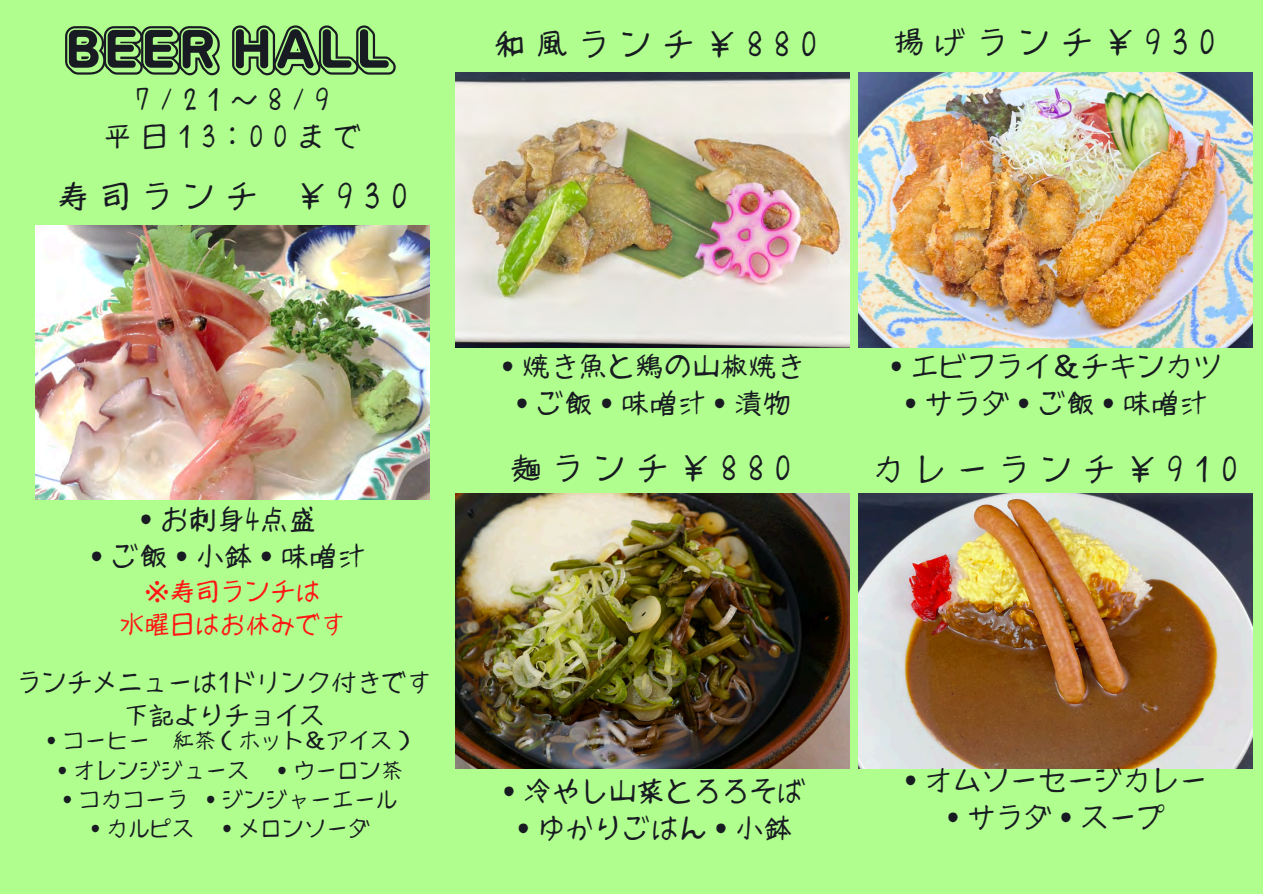
<style>
.page{position:relative;width:1263px;height:894px;background:#fff}
.page>*{position:absolute;margin:0;border:0;box-sizing:border-box;transform-origin:0 0}
.t1{font:58.5px "Mty Sousyoku Em Mr Jis W6";letter-spacing:-.085em;color:#181b21}
.t2{font:30px "mikachan o";letter-spacing:.405em;color:#181b21}
.t3{font:27px/37.2px "mikachan o";letter-spacing:.045em;color:#181b21;text-align:center}
.t4{font:26.4px/36px "mikachan o";letter-spacing:.405em;color:#181b21;text-align:center}
.t5{font:24px/32.7px "mikachan o";letter-spacing:.045em;color:#181b21;text-align:center}
.t6{font:24px/32.7px "mikachan o";letter-spacing:.045em;color:#ff1616;text-align:center}
.t7{font:21px "mikachan o";letter-spacing:.045em;color:#181b21}
</style>
<div class="page">
<div style="left:0;top:0;width:1263px;height:893px;background:#b0ff8e"></div>
<img style="left:455px;top:72px;width:394px;height:275px">
<img style="left:36px;top:225px;width:394px;height:274px">
<img style="left:858px;top:72px;width:394px;height:275px">
<img style="left:858px;top:493px;width:394px;height:275px">
<img style="left:455px;top:493px;width:394px;height:275px">
<p class="t1" style="left:63px;top:21px;width:335px">BEER HALL</p>
<p class="t4" style="left:105px;top:82px;width:258px">7/21～8/9<br>平日 13:00まで</p>
<p class="t2" style="left:58px;top:181px;width:200px">寿司ランチ</p>
<p class="t2" style="left:296px;top:181px;width:113px">￥930</p>
<h2 class="t3" style="left:84px;top:500px;width:283px">・お刺身4点盛<br>・ご飯・小鉢・味噌汁</h2>
<h2 class="t6" style="left:120px;top:575px;width:226px">※寿司ランチは<br>水曜日はお休みです</h2>
<h2 class="t5" style="left:17px;top:665px;width:415px">ランチメニューは1ドリンク付きです下記よりチョイス</h2>
<h2 class="t7" style="left:41px;top:730px;width:374px">・コーヒー 紅茶（ホット＆アイス）</h2>
<h2 class="t7" style="left:52px;top:759px;width:352px">・オレンジジュース ・ウーロン茶</h2>
<h2 class="t7" style="left:57px;top:788px;width:342px">・コカコーラ・ジンジャーエール</h2>
<h2 class="t7" style="left:85px;top:817px;width:286px">・カルピス ・メロンソーダ</h2>
<h3 class="t2" style="left:495px;top:29px;width:323px">和風ランチ￥880</h3>
<h2 class="t2" style="left:894px;top:27px;width:322px">揚げランチ￥930</h2>
<h1 class="t3" style="left:495px;top:347px;width:311px">・焼き魚と鶏の山椒焼き・ご飯・味噌汁・漬物</h1>
<h3 class="t2" style="left:511px;top:452px;width:281px">麺ランチ￥880</h3>
<h2 class="t3" style="left:883px;top:347px;width:339px">・エビフライ＆チキンカツ・サラダ・ご飯・味噌汁</h2>
<p class="t2" style="left:873px;top:454px;width:365px">カレーランチ￥910</p>
<h3 class="t3" style="left:496px;top:772px;width:311px">・冷やし山菜とろろそば・ゆかりごはん・小鉢</h3>
<h2 class="t3" style="left:897px;top:761px;width:311px">・オムソーセージカレー・サラダ・スープ</h2>
</div>
